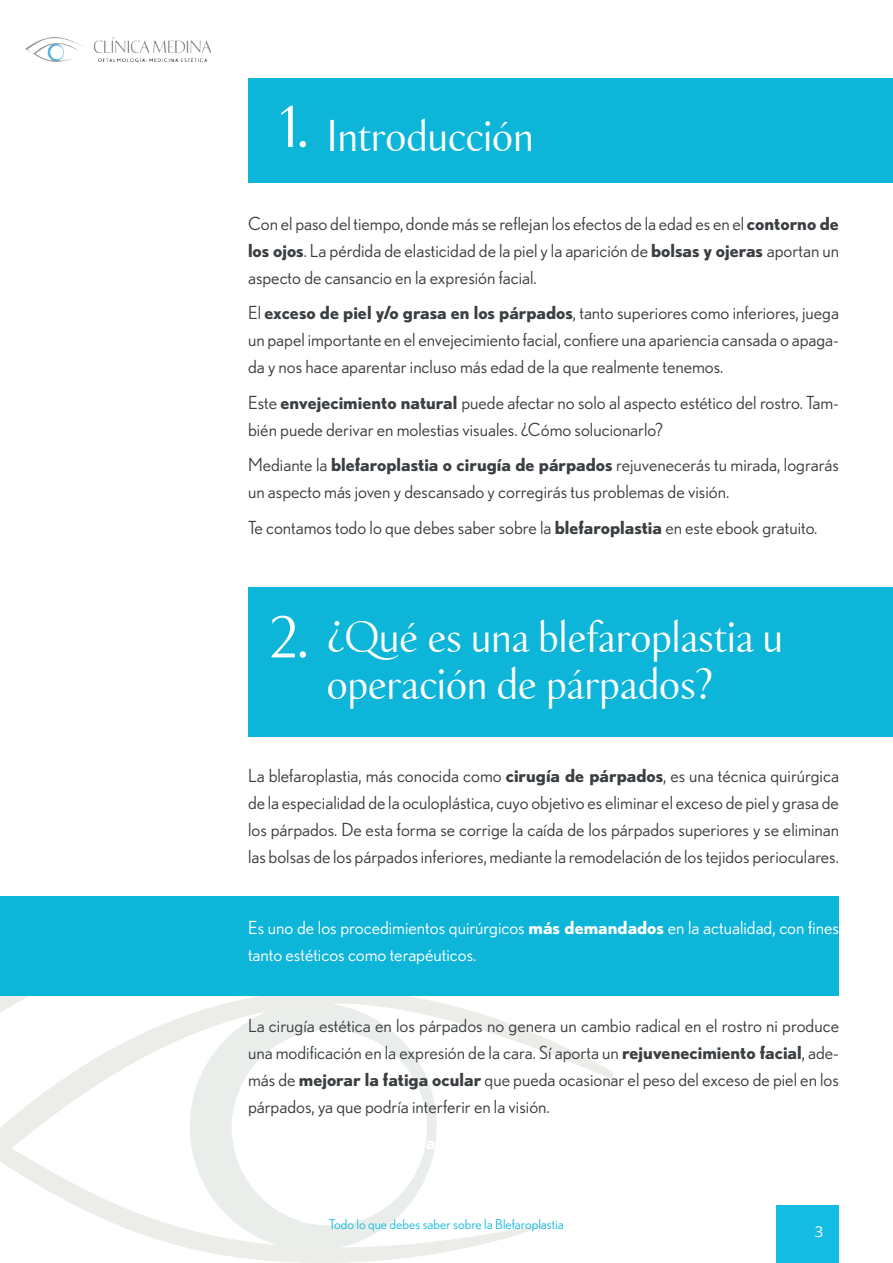
<style>
.page{position:relative;width:893px;height:1263px;background:#fff}
.page>*{position:absolute;margin:0;border:0;box-sizing:border-box;transform-origin:0 0}
.t1{font:52.5px "Buccellati";color:#fff}
.t2{font:39px/46.8px "Buccellati";letter-spacing:.02em;color:#fff}
.t3{font:18px/27px "Nobel";color:#3b3f42;text-align:justify}
.t4{font:18px/27px "Nobel";color:#fff}
.t5{font:15px "Open Sans";color:#fff}
.t6{font:13.5px "Nobel";color:#18bce1}
.s1{font-weight:700}
</style>
<div class="page">
<img style="left:26px;top:37px;width:185px;height:25px">
<div style="left:777px;top:1205px;width:62px;height:58px;background:#15bce3"></div>
<div style="left:0;top:896px;width:839px;height:100px;background:#0db5d9"></div>
<div style="left:248px;top:78px;width:645px;height:105px;background:#0db5d9"></div>
<div style="left:248px;top:587px;width:645px;height:149px;background:#0db5d9"></div>
<h1 class="t1" style="left:280px;top:94px;width:29px">1.</h1>
<h2 class="t2" style="left:327px;top:114px;width:207px">Introducción</h2>
<p class="t3" style="left:248px;top:209px;width:592px">Con el paso del tiempo, donde más se reflejan los efectos de la edad es en el <span class="s1">contorno de los ojos</span>. La pérdida de elasticidad de la piel y la aparición de <span class="s1">bolsas y ojeras</span> aportan un aspecto de cansancio en la expresión facial.</p>
<p class="t3" style="left:248px;top:299px;width:592px">El <span class="s1">exceso de piel y/o grasa en los párpados</span>, tanto superiores como inferiores, juega un papel importante en el envejecimiento facial, confiere una apariencia cansada o apaga&shy;da y nos hace aparentar incluso más edad de la que realmente tenemos.</p>
<p class="t3" style="left:248px;top:388px;width:592px">Este <span class="s1">envejecimiento natural</span> puede afectar no solo al aspecto estético del rostro. Tam&shy;bién puede derivar en molestias visuales. ¿Cómo solucionarlo?</p>
<p class="t3" style="left:248px;top:451px;width:592px">Mediante la <span class="s1">blefaroplastia o cirugía de párpados</span> rejuvenecerás tu mirada, lograrás un aspecto más joven y descansado y corregirás tus problemas de visión.</p>
<p class="t3" style="left:248px;top:513px;width:571px">Te contamos todo lo que debes saber sobre la <span class="s1">blefaroplastia</span> en este ebook gratuito.</p>
<h1 class="t1" style="left:270px;top:604px;width:40px">2.</h1>
<h2 class="t2" style="left:327px;top:614px;width:457px">¿Qué es una blefaroplastia u operación de párpados?</h2>
<p class="t3" style="left:248px;top:762px;width:592px">La blefaroplastia, más conocida como <span class="s1">cirugía de párpados</span>, es una técnica quirúrgica de la especialidad de la oculoplástica, cuyo objetivo es eliminar el exceso de piel y grasa de los párpados. De esta forma se corrige la caída de los párpados superiores y se eliminan las bolsas de los párpados inferiores, mediante la remodelación de los tejidos perioculares.</p>
<p class="t4" style="left:248px;top:914px;width:592px">Es uno de los procedimientos quirúrgicos <span class="s1">más demandados</span> en la actualidad, con fines tanto estéticos como terapéuticos.</p>
<p class="t3" style="left:248px;top:1012px;width:592px">La cirugía estética en los párpados no genera un cambio radical en el rostro ni produce una modificación en la expresión de la cara. Sí aporta un <span class="s1">rejuvenecimiento facial</span>, ade&shy;más de <span class="s1">mejorar la fatiga ocular</span> que pueda ocasionar el peso del exceso de piel en los párpados, ya que podría interferir en la visión.</p>
<p class="t6" style="left:329px;top:1216px;width:236px">Todo lo que debes saber sobre la Blefaroplastia</p>
<p class="t5" style="left:815px;top:1221px;width:10px">3</p>
</div>
